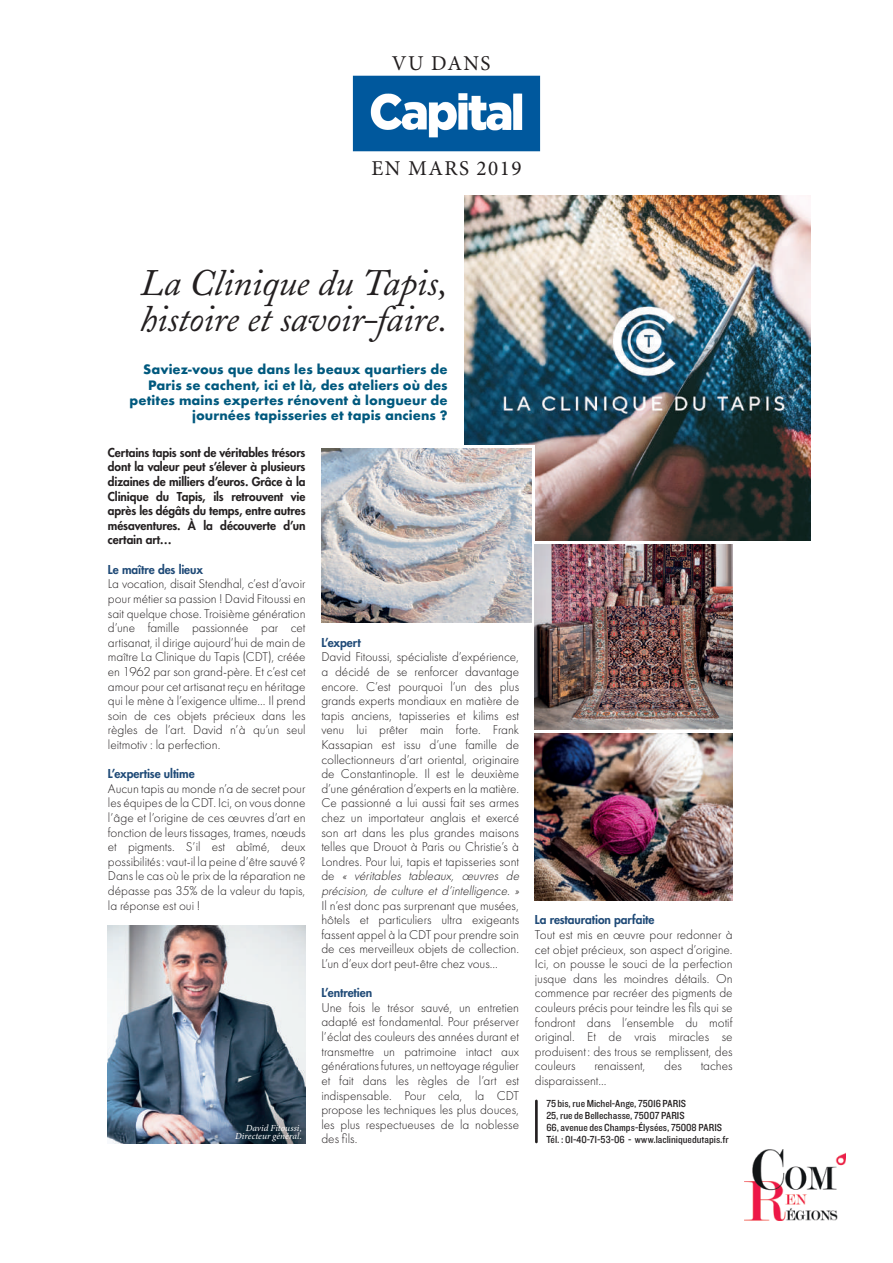
<style>
.page{position:relative;width:893px;height:1263px;background:#fff}
.page>*{position:absolute;margin:0;border:0;box-sizing:border-box;transform-origin:0 0}
.t1{font:italic 37.2px/35.8px "Adobe Caslon";letter-spacing:-.01em;color:#231f20}
.t2{font:21.15px "Minion Pro";letter-spacing:.07em;color:#231f20}
.t3{font:300 13.35px/14.5px "Futura PT";letter-spacing:-.005em;color:#231f20;text-align:justify}
.t4{font:700 12.6px/15.1px "Futura";letter-spacing:.005em;color:#00597e;text-align:right}
.t5{font:800 12px/14.5px "Futura";letter-spacing:-.005em;color:#231f20;text-align:justify}
.t6{font:800 12px "Futura";letter-spacing:-.005em;color:#1f4a77}
.t7{font:10.65px/12px "Knockout HTF30 Junior Welterwt";color:#231f20}
.t8{font:italic 9.3px/7.9px "Minion Pro";letter-spacing:.01em;color:#fff;text-align:right}
.s1{font-style:italic}
</style>
<div class="page">
<img style="left:352px;top:75px;width:189px;height:77px">
<img style="left:465px;top:195px;width:345px;height:346px">
<svg style="left:321px;top:445px;width:214px;height:170px"></svg>
<img style="left:321px;top:449px;width:210px;height:174px">
<img style="left:108px;top:925px;width:197px;height:218px">
<img style="left:535px;top:734px;width:198px;height:166px">
<hr style="left:535px;top:1101px;width:3px;height:41px;background:#231f20">
<img style="left:535px;top:544px;width:198px;height:186px">
<img style="left:744px;top:1149px;width:101px;height:72px">
<h2 class="t2" style="left:392px;top:50px;width:100px">VU DANS</h2>
<h2 class="t2" style="left:371px;top:154px;width:152px">EN MARS 2019</h2>
<h1 class="t1" style="left:140px;top:266px;width:309px">La Clinique du Tapis, histoire et savoir-faire.</h1>
<p class="t4" style="left:130px;top:362px;width:320px">Saviez-vous que dans les beaux quartiers de Paris se cachent, ici et là, des ateliers où des petites mains expertes rénovent à longueur de journées tapisseries et tapis anciens ?</p>
<p class="t5" style="left:108px;top:445px;width:199px">Certains tapis sont de véritables trésors dont la valeur peut s’élever à plusieurs dizaines de milliers d’euros. Grâce à la Clinique du Tapis, ils retrouvent vie après les dégâts du temps, entre autres mésaventures. À la découverte d’un certain art…</p>
<p class="t6" style="left:108px;top:562px;width:97px">Le maître des lieux</p>
<p class="t3" style="left:108px;top:577px;width:199px">La vocation, disait Stendhal, c’est d’avoir pour métier sa passion ! David Fitoussi en sait quelque chose. Troisième génération d’une famille passionnée par cet artisanat, il dirige aujourd’hui de main de maître La Clinique du Tapis (CDT), créée en 1962 par son grand-père. Et c’est cet amour pour cet artisanat reçu en héritage qui le mène à l’exigence ultime… Il prend soin de ces objets précieux dans les règles de l’art. David n’à qu’un seul leitmotiv : la perfection.</p>
<p class="t6" style="left:108px;top:766px;width:88px">L’expertise ultime</p>
<p class="t3" style="left:108px;top:781px;width:199px">Aucun tapis au monde n’a de secret pour les équipes de la CDT. Ici, on vous donne l’âge et l’origine de ces œuvres d’art en fonction de leurs tissages, trames, nœuds et pigments. S’il est abîmé, deux possibilités: vaut-il la peine d’être sauvé?<br>Dans le cas où le prix de la réparation ne dépasse pas 35% de la valeur du tapis, la réponse est oui !</p>
<p class="t8" style="left:235px;top:1124px;width:68px">David Fitoussi,<br>Directeur général.</p>
<p class="t6" style="left:321px;top:635px;width:41px">L’expert</p>
<p class="t3" style="left:321px;top:650px;width:202px;text-align:left">David Fitoussi, spécialiste d’expérience, a décidé de se renforcer davantage encore. C’est pourquoi l’un des plus grands experts mondiaux en matière de tapis anciens, tapisseries et kilims est venu lui prêter main forte. Frank Kassapian est issu d’une famille de collectionneurs d’art oriental, originaire de Constantinople. Il est le deuxième d’une génération d’experts en la matière.<br>Ce passionné a lui aussi fait ses armes chez un importateur anglais et exercé son art dans les plus grandes maisons telles que Drouot à Paris ou Christie’s à Londres. Pour lui, tapis et tapisseries sont d e <span class="s1">« véritables tableaux, œuvres de précision, de culture et d’intelligence. »</span></p>
<p class="t3" style="left:321px;top:898px;width:199px">Il n’est donc pas surprenant que musées, hôtels et particuliers ultra exigeants fassent appel à la CDT pour prendre soin de ces merveilleux objets de collection.<br>L’un d’eux dort peut-être chez vous…</p>
<p class="t6" style="left:321px;top:985px;width:52px">L’entretien</p>
<p class="t3" style="left:321px;top:1000px;width:199px">Une fois le trésor sauvé, un entretien adapté est fondamental. Pour préserver l’éclat des couleurs des années durant et transmettre un patrimoine intact aux générations futures, un nettoyage régulier et fait dans les règles de l’art est indispensable. Pour cela, la CDT propose les techniques les plus douces, les plus respectueuses de la noblesse des fils.</p>
<p class="t6" style="left:535px;top:912px;width:121px">La restauration parfaite</p>
<p class="t3" style="left:535px;top:927px;width:199px">Tout est mis en œuvre pour redonner à cet objet précieux, son aspect d’origine.<br>Ici, on pousse le souci de la perfection jusque dans les moindres détails. On commence par recréer des pigments de couleurs précis pour teindre les fils qui se fondront dans l’ensemble du motif original. Et de vrais miracles se produisent: des trous se remplissent, des couleurs</p>
<p class="t3" style="left:594px;top:1059px;width:53px">renaissent,</p>
<p class="t3" style="left:664px;top:1059px;width:19px">des</p>
<p class="t3" style="left:701px;top:1059px;width:33px">taches</p>
<p class="t3" style="left:535px;top:1073px;width:73px">disparaissent…</p>
<p class="t7" style="left:546px;top:1098px;width:184px">75 bis, rue Michel-Ange, 75016 PARIS<br>25, rue de Bellechasse, 75007 PARIS<br>66, avenue des Champs-Élysées, 75008 PARIS Tél. : 01-40-71-53-06 - www.lacliniquedutapis.fr</p>
</div>
